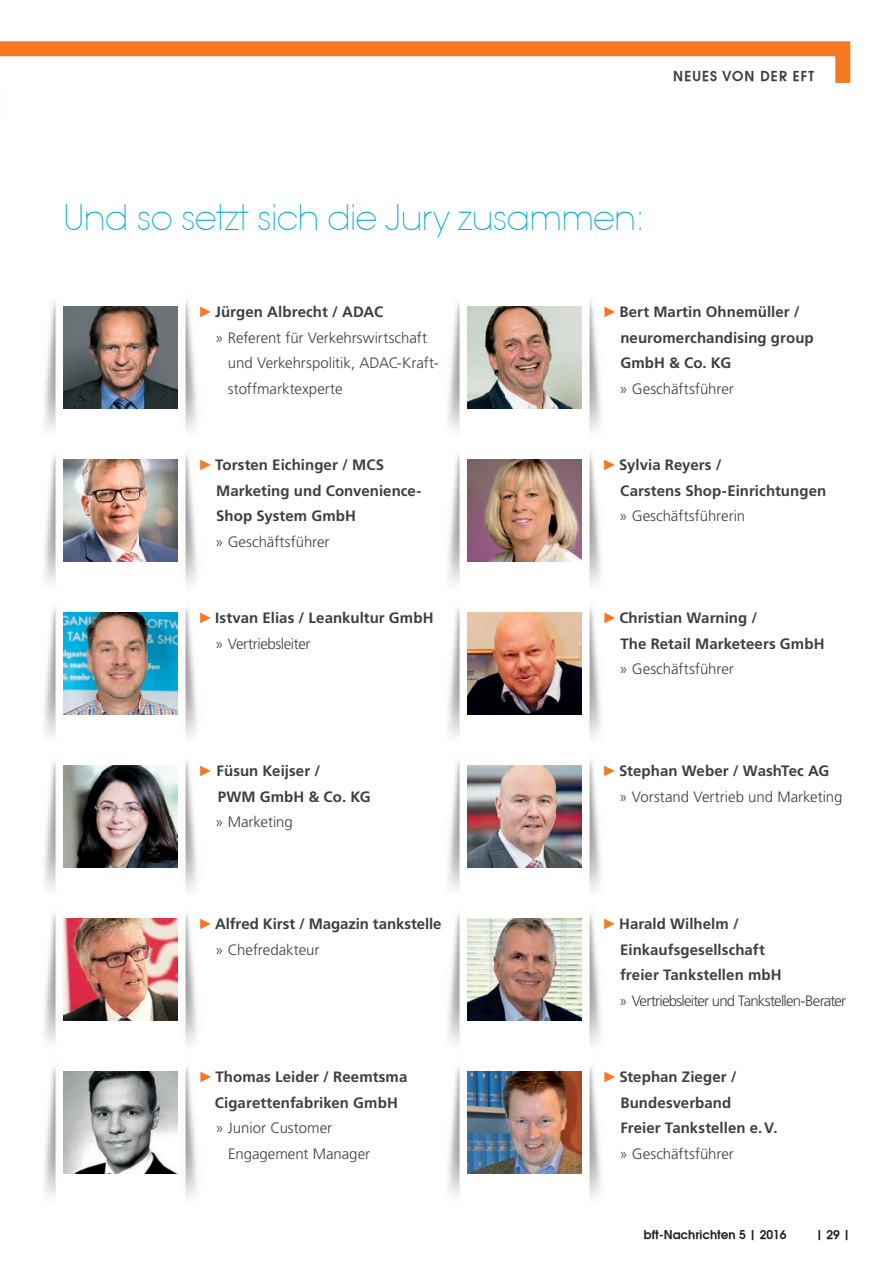
<style>
.page{position:relative;width:893px;height:1263px;background:#fff}
.page>*{position:absolute;margin:0;border:0;box-sizing:border-box;transform-origin:0 0}
.t1{font:200 34.5px "Avant Garde";letter-spacing:-.02em;color:#00abcd}
.t2{font:700 15px/25.5px "Frutiger LT Pro";letter-spacing:.005em;color:#3e3e3f}
.t3{font:300 15px/25.5px "Frutiger LT Pro";letter-spacing:-.005em;color:#3e3e3f}
.t4{font:300 15px "Frutiger LT Pro";letter-spacing:-.05em;color:#3e3e3f}
.t5{font:600 13.5px "Avant Garde";letter-spacing:.08em;color:#3e3e3f}
.t6{font:600 12px "Avant Garde";color:#231f20}
.s1{font-family:"Arial";color:#f47921}
.s2{font-weight:300}
.s3{font-family:"Arial";font-weight:700;color:#f47921}
.s4{font-weight:700}
</style>
<div class="page">
<img style="left:44px;top:301px;width:154px;height:897px">
<img style="left:448px;top:301px;width:154px;height:897px">
<img style="left:44px;top:442px;width:154px;height:3px">
<img style="left:448px;top:442px;width:154px;height:3px">
<img style="left:44px;top:595px;width:154px;height:3px">
<img style="left:448px;top:595px;width:154px;height:3px">
<img style="left:44px;top:748px;width:154px;height:3px">
<img style="left:448px;top:748px;width:154px;height:3px">
<img style="left:44px;top:901px;width:154px;height:3px">
<img style="left:448px;top:901px;width:154px;height:3px">
<img style="left:44px;top:1054px;width:154px;height:3px">
<img style="left:448px;top:1054px;width:154px;height:3px">
<img style="left:64px;top:918px;width:113px;height:102px">
<img style="left:64px;top:1071px;width:113px;height:102px">
<img style="left:64px;top:765px;width:113px;height:102px">
<img style="left:64px;top:459px;width:113px;height:102px">
<img style="left:64px;top:612px;width:113px;height:102px">
<img style="left:64px;top:306px;width:113px;height:102px">
<img style="left:467px;top:612px;width:114px;height:102px">
<img style="left:468px;top:306px;width:113px;height:102px">
<img style="left:467px;top:459px;width:114px;height:102px">
<img style="left:468px;top:918px;width:113px;height:102px">
<img style="left:467px;top:765px;width:114px;height:102px">
<img style="left:468px;top:1071px;width:113px;height:102px">
<svg style="left:0;top:41px;width:850px;height:42px"></svg>
<p class="t5" style="left:673px;top:67px;width:142px">NEUES VON DER EFT</p>
<h1 class="t1" style="left:64px;top:197px;width:583px">Und so setzt sich die Jury zusammen:</h1>
<p class="t2" style="left:198px;top:299px;width:187px"><span class="s1">►</span>Jürgen Albrecht / ADAC</p>
<p class="t3" style="left:215px;top:325px;width:213px">» Referent für Verkehrswirtschaft</p>
<p class="t3" style="left:228px;top:351px;width:212px">und Verkehrspolitik, ADAC-Kraft-</p>
<p class="t3" style="left:228px;top:376px;width:116px">stoffmarktexperte</p>
<p class="t2" style="left:216px;top:452px;width:207px;text-indent:-18px"><span class="s1">►</span>Torsten Eichinger / MCS<br>Marketing und Convenience-<br>Shop System GmbH</p>
<p class="t3" style="left:215px;top:529px;width:116px">» Geschäftsführer</p>
<p class="t2" style="left:215px;top:605px;width:220px;text-indent:-17px"><span class="s1">►</span>Istvan Elias / Leankultur GmbH <span class="s2">» Vertriebsleiter</span></p>
<p class="t2" style="left:218px;top:758px;width:154px;text-indent:-20px"><span class="s1">►</span> Füsun Keijser /<br>PWM GmbH &amp; Co. KG</p>
<p class="t3" style="left:215px;top:810px;width:79px">» Marketing</p>
<p class="t2" style="left:215px;top:911px;width:228px;text-indent:-17px"><span class="s1">►</span>Alfred Kirst / Magazin tankstelle <span class="s2">» Chefredakteur</span></p>
<p class="t2" style="left:198px;top:1064px;width:210px;text-align:center"><span class="s1">►</span>Thomas Leider / Reemtsma<br>Cigarettenfabriken GmbH</p>
<p class="t3" style="left:228px;top:1116px;width:144px;text-indent:-13px">» Junior Customer<br>Engagement Manager</p>
<p class="t2" style="left:620px;top:299px;width:195px;text-indent:-18px"><span class="s1">►</span>Bert Martin Ohnemüller / neuromerchandising group<br>GmbH &amp; Co. KG</p>
<p class="t3" style="left:619px;top:376px;width:116px">» Geschäftsführer</p>
<p class="t2" style="left:620px;top:452px;width:208px;text-indent:-18px"><span class="s1">►</span>Sylvia Reyers /<br>Carstens Shop-Einrichtungen</p>
<p class="t3" style="left:619px;top:504px;width:127px">» Geschäftsführerin</p>
<p class="t2" style="left:620px;top:605px;width:206px;text-indent:-18px"><span class="s1">►</span>Christian Warning /<br>The Retail Marketeers GmbH</p>
<p class="t3" style="left:619px;top:657px;width:116px">» Geschäftsführer</p>
<p class="t3" style="left:619px;top:759px;width:225px;text-indent:-17px"><span class="s3">►</span><span class="s4">Stephan Weber / WashTec AG<br></span>» Vorstand Vertrieb und Marketing</p>
<p class="t2" style="left:620px;top:911px;width:163px;text-indent:-18px"><span class="s1">►</span>Harald Wilhelm /<br>Einkaufsgesellschaft freier Tankstellen mbH</p>
<p class="t4" style="left:619px;top:992px;width:229px">» Vertriebsleiter und Tankstellen-Berater</p>
<p class="t2" style="left:620px;top:1064px;width:159px;text-indent:-18px"><span class="s1">►</span>Stephan Zieger /<br>Bundesverband<br>Freier Tankstellen e. V.</p>
<p class="t3" style="left:619px;top:1141px;width:116px">» Geschäftsführer</p>
<p class="t6" style="left:644px;top:1227px;width:144px">bft-Nachrichten 5 | 2016</p>
<p class="t6" style="left:816px;top:1227px;width:36px">| 29 |</p>
</div>
